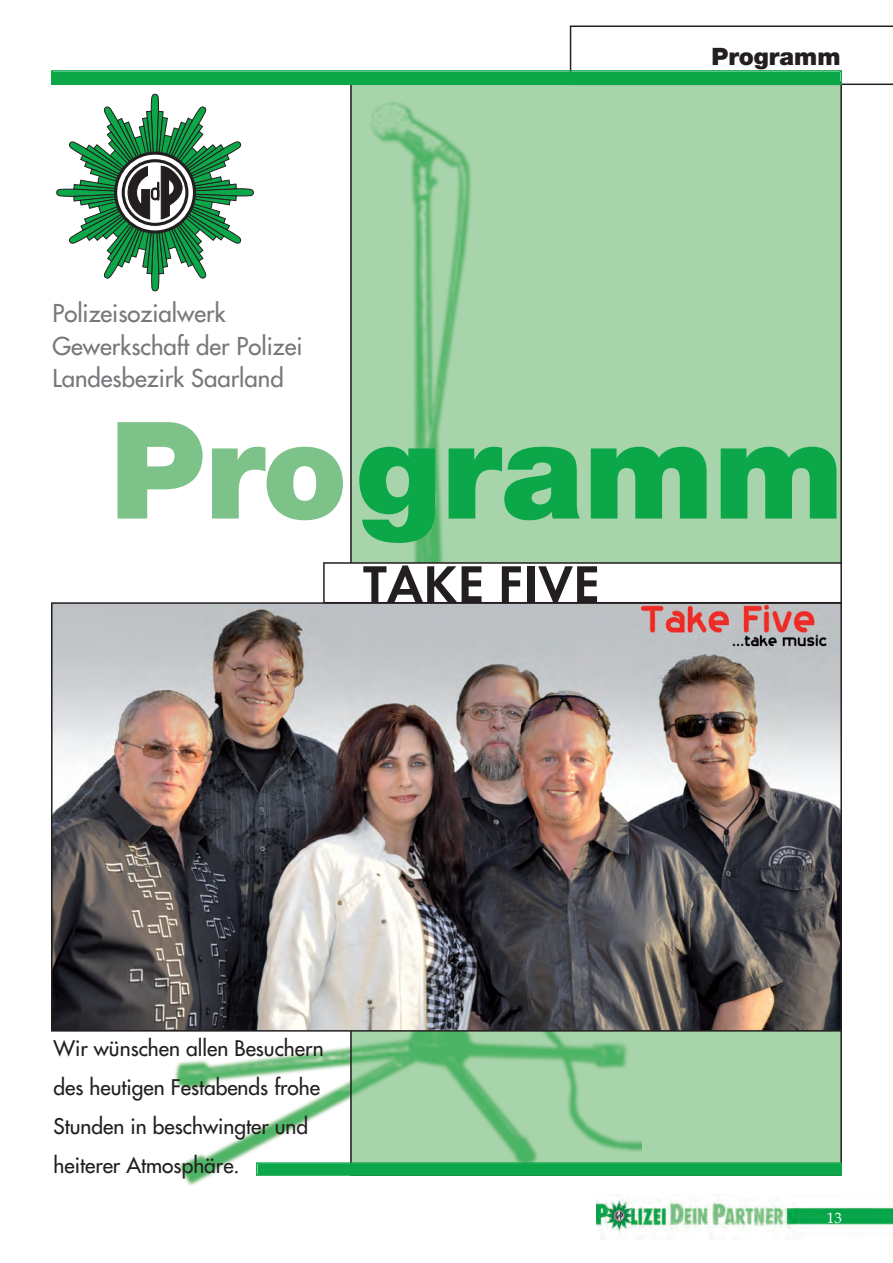
<style>
.page{position:relative;width:893px;height:1263px;background:#fff}
.page>*{position:absolute;margin:0;border:0;box-sizing:border-box;transform-origin:0 0}
.t1{font:900 135px "Helvetica Neue";color:#0ca749}
.t2{font:54px "Futura Dem";color:#231f20}
.t3{font:24px/32.7px "Futura";color:#76787b}
.t4{font:900 24px "Helvetica Neue";color:#231f20}
.t5{font:21px/39px "Futura";color:#231f20}
.t6{font:15px "Palatino";color:#fff}
.s1{color:#7dc288}
</style>
<div class="page">
<img style="left:146px;top:1031px;width:204px;height:155px">
<div style="left:351px;top:82px;width:490px;height:1093px;background:#a8d4ab"></div>
<img style="left:353px;top:85px;width:288px;height:1077px">
<svg style="left:56px;top:93px;width:198px;height:199px"></svg>
<div style="left:151px;top:187px;width:8px;height:13px;border:2px solid #231f20;border-radius:3px"></div>
<div style="left:258px;top:1164px;width:582px;height:10px;background:#0ca749"></div>
<div style="left:256px;top:1162px;width:586px;height:14px;border:2px solid #0ca749"></div>
<svg style="left:570px;top:26px;width:323px;height:59px"></svg>
<div style="left:53px;top:72px;width:787px;height:12px;background:#0ca749"></div>
<div style="left:51px;top:70px;width:791px;height:15px;border:2px solid #0ca749"></div>
<img style="left:597px;top:1195px;width:296px;height:44px">
<img style="left:54px;top:605px;width:785px;height:423px">
<div style="left:324px;top:563px;width:517px;height:40px;background:#fff"></div>
<div style="left:323px;top:562px;width:519px;height:41px;border:2px solid #231f20"></div>
<p class="t3" style="left:53px;top:298px;width:251px">Polizeisozialwerk<br>Gewerkschaft der Polizei<br>Landesbezirk Saarland</p>
<p class="t4" style="left:712px;top:48px;width:130px">Programm</p>
<h1 class="t1" style="left:110px;top:422px;width:735px"><span class="s1">Pro</span>gramm</h1>
<h2 class="t2" style="left:363px;top:560px;width:238px">TAKE FIVE</h2>
<p class="t5" style="left:54px;top:1030px;width:272px">Wir wünschen allen Besuchern des heutigen Festabends frohe<br>Stunden in beschwingter und heiterer Atmosphäre.</p>
<p class="t6" style="left:827px;top:1212px;width:16px">13</p>
</div>
